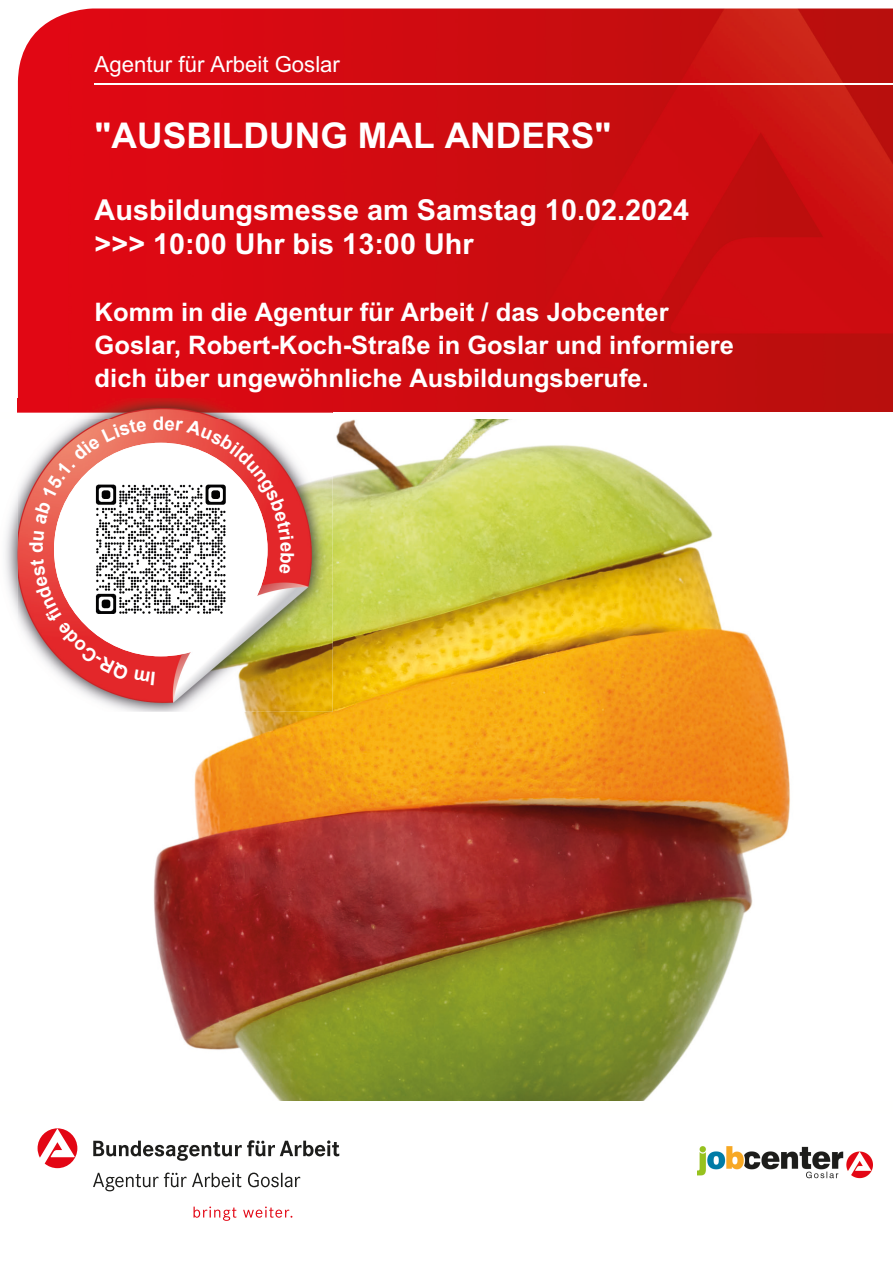
<style>
.page{position:relative;width:893px;height:1263px;background:#fff}
.page>*{position:absolute;margin:0;border:0;box-sizing:border-box;transform-origin:0 0}
.t1{font:700 35.55px "JC Arial";color:#fff}
.t2{font:700 28.8px/34.2px "JC Arial";color:#fff}
.t3{font:700 25.5px/32.8px "JC Arial";color:#fff}
.t4{font:22.2px "JC Arial";color:#fff}
.t5{font:700 18.75px "Arial";color:#fff}
</style>
<div class="page">
<img style="left:18px;top:9px;width:875px;height:403px">
<hr style="left:95px;top:83px;width:798px;height:1px;background:#fffffe">
<svg style="left:93px;top:1172px;width:207px;height:19px"></svg>
<svg style="left:93px;top:1140px;width:246px;height:21px"></svg>
<svg style="left:38px;top:1128px;width:39px;height:40px"></svg>
<svg style="left:193px;top:1206px;width:43px;height:15px"></svg>
<svg style="left:243px;top:1206px;width:49px;height:12px"></svg>
<img style="left:697px;top:1146px;width:175px;height:33px">
<img style="left:153px;top:419px;width:637px;height:682px">
<img style="left:5px;top:398px;width:13px;height:217px">
<img style="left:18px;top:398px;width:315px;height:15px">
<img style="left:18px;top:419px;width:315px;height:293px">
<img style="left:5px;top:413px;width:241px;height:6px">
<div style="left:54px;top:443px;width:214px;height:213px;background:#fff;border-radius:50%"></div>
<img style="left:96px;top:484px;width:130px;height:130px">
<svg style="left:30px;top:559px;width:125px;height:126px"></svg>
<svg style="left:34px;top:531px;width:10px;height:10px"></svg>
<svg style="left:35px;top:419px;width:112px;height:106px"></svg>
<svg style="left:165px;top:419px;width:129px;height:155px"></svg>
<p class="t5" style="left:23px;top:553px;width:13px;rotate:-90deg">d</p>
<p class="t4" style="left:95px;top:51px;width:247px">Agentur für Arbeit Goslar</p>
<h1 class="t1" style="left:95px;top:115px;width:518px">"AUSBILDUNG MAL ANDERS"</h1>
<p class="t2" style="left:95px;top:193px;width:596px">Ausbildungsmesse am Samstag 10.02.2024 &gt;&gt;&gt; 10:00 Uhr bis 13:00 Uhr</p>
<p class="t3" style="left:95px;top:296px;width:641px">Komm in die Agentur für Arbeit / das Jobcenter<br>Goslar, Robert-Koch-Straße in Goslar und informiere dich über ungewöhnliche Ausbildungsberufe.</p>
<p class="t5" style="left:153px;top:410px;width:13px">d</p>
</div>
